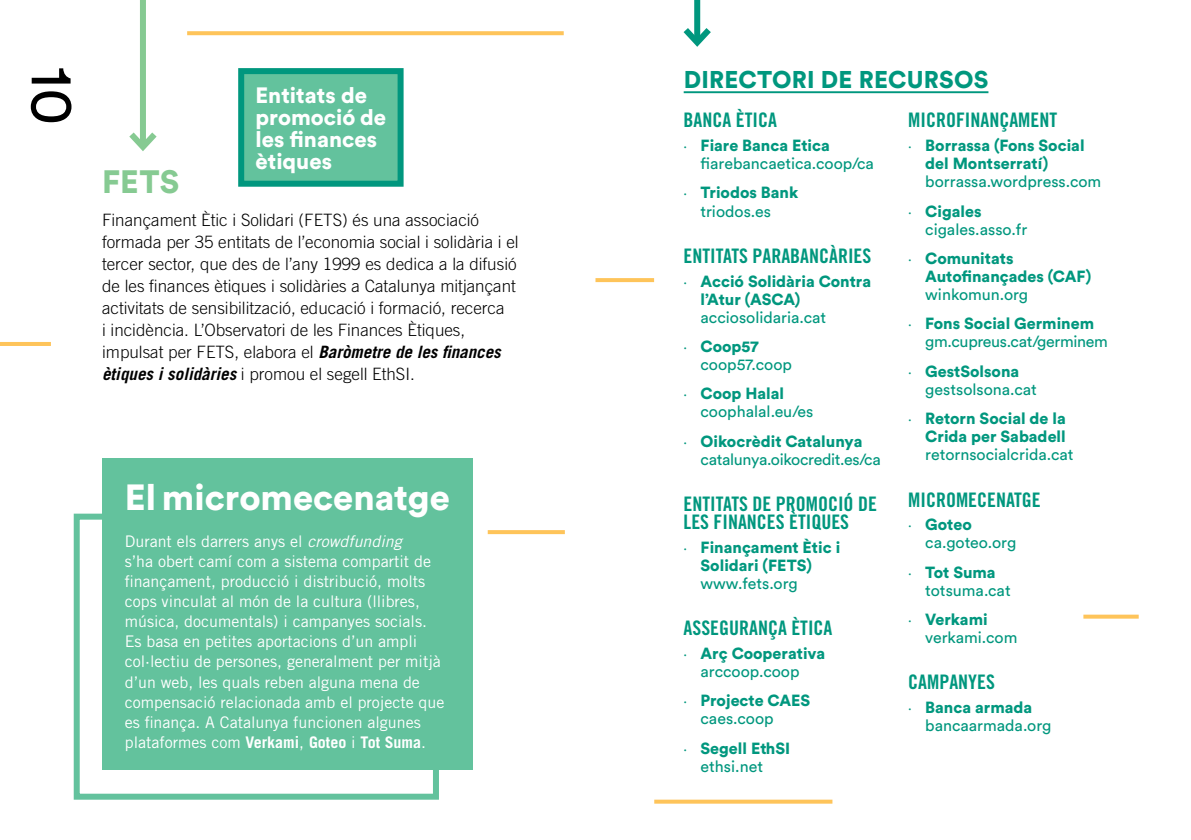
<style>
.page{position:relative;width:1191px;height:840px;background:#fff}
.page>*{position:absolute;margin:0;border:0;box-sizing:border-box;transform-origin:0 0}
.t1{font:60px "Circular Std";color:#000}
.t2{font:900 36px "Circular Std";color:#fff}
.t3{font:900 32px "Circular Std";color:#86ca92}
.t4{font:900 24px "Circular Std";letter-spacing:.01em;color:#00977e}
.t5{font:900 22px/22px "Circular Std";color:#fff}
.t6{font:20px/18px "Trade Gothic LT Std Bd Cn 20";color:#00977e}
.t7{font:300 17px/22px "Trade Gothic LT Std";color:#000}
.t8{font:16px/20px "Trade Gothic LT Std";color:#fff}
.t9{font:900 16px/18px "Circular Std";color:#00977e}
.t10{font:16px/18px "Circular Std";color:#00977e}
.t11{font:16px/29.4px "Circular Std";letter-spacing:-.02em;color:#00977e}
.s1{font-weight:700;font-style:italic}
.s2{font-style:italic}
.s3{font-weight:700}
.s4{font-family:"Minion Pro"}
.s5{font-weight:900}
.s6{font-family:"Minion Pro";font-weight:400}
.s7{font-weight:400}
</style>
<div class="page">
<div style="left:241px;top:71px;width:159px;height:113px;background:#63c29d"></div>
<div style="left:238px;top:68px;width:165px;height:119px;border:6px solid #00977e"></div>
<div style="left:140px;top:0;width:6px;height:147px;background:#86ca92"></div>
<svg style="left:129px;top:132px;width:28px;height:19px"></svg>
<div style="left:74px;top:513px;width:365px;height:286px;border:6px solid #63c29d"></div>
<div style="left:102px;top:458px;width:370px;height:311px;background:#63c29d"></div>
<svg style="left:488px;top:530px;width:77px;height:4px"></svg>
<svg style="left:187px;top:31px;width:377px;height:4px;background:#fec762"></svg>
<hr style="left:0;top:342px;width:51px;height:4px;background:#fec45a">
<hr style="left:683px;top:91px;width:305px;height:2px;background:#00977e">
<div style="left:694px;top:0;width:6px;height:42px;background:#00977e"></div>
<svg style="left:683px;top:22px;width:28px;height:25px"></svg>
<svg style="left:595px;top:278px;width:59px;height:4px"></svg>
<svg style="left:654px;top:799px;width:178px;height:4px"></svg>
<svg style="left:1083px;top:614px;width:55px;height:4px"></svg>
<h1 class="t1" style="left:89px;top:67px;width:60px;rotate:90deg">10</h1>
<h3 class="t5" style="left:255px;top:84px;width:132px">Entitats de promoció de les finances ètiques</h3>
<h3 class="t3" style="left:102px;top:160px;width:79px">FETS</h3>
<p class="t7" style="left:102px;top:209px;width:418px">Finançament Ètic i Solidari (FETS) és una associació formada per 35 entitats de l’economia social i solidària i el tercer sector, que des de l’any 1999 es dedica a la difusió de les finances ètiques i solidàries a Catalunya mitjançant activitats de sensibilització, educació i formació, recerca<br>i incidència. L’Observatori de les Finances Ètiques, impulsat per FETS, elabora el <span class="s1">Baròmetre de les finances ètiques i solidàries</span> i promou el segell EthSI.</p>
<h2 class="t2" style="left:125px;top:473px;width:327px">El micromecenatge</h2>
<p class="t8" style="left:125px;top:531px;width:321px">Durant els darrers anys el <span class="s2">crowdfunding<br></span>s’ha obert camí com a sistema compartit de finançament, producció i distribució, molts cops vinculat al món de la cultura (llibres, música, documentals) i campanyes socials.<br>Es basa en petites aportacions d’un ampli col·lectiu de persones, generalment per mitjà d’un web, les quals reben alguna mena de compensació relacionada amb el projecte que es finança. A Catalunya funcionen algunes plataformes com <span class="s3">Verkami</span>, <span class="s3">Goteo</span> i <span class="s3">Tot Suma</span>.</p>
<h3 class="t4" style="left:683px;top:63px;width:192px">DIRECTORI de rec</h3>
<h3 class="t4" style="left:906px;top:63px;width:34px">ursos</h3>
<p class="t6" style="left:683px;top:111px;width:95px">BANCA ÈTICA</p>
<p class="t10" style="left:700px;top:136px;width:175px;text-indent:-17px"><span class="s4">·</span> <span class="s5">Fiare Banca Etica </span>fiarebancaetica.coop/ca</p>
<p class="t9" style="left:700px;top:183px;width:99px;text-indent:-17px"><span class="s6">·</span> Triodos Bank <span class="s7">triodos.es</span></p>
<p class="t6" style="left:683px;top:246px;width:189px">ENTITATS PARABANCÀRIES</p>
<p class="t9" style="left:700px;top:271px;width:172px;text-indent:-17px"><span class="s6">·</span> Acció Solidària Contra l’Atur (ASCA)</p>
<p class="t10" style="left:683px;top:302px;width:144px;line-height:29.4px;text-indent:17px">acciosolidaria.cat <span class="s4">·</span> <span class="s5">Coop57</span></p>
<p class="t10" style="left:683px;top:349px;width:110px;line-height:29.4px;text-indent:17px">coop57.coop <span class="s4">·</span> <span class="s5">Coop Halal</span></p>
<p class="t9" style="left:683px;top:396px;width:180px;line-height:29.4px;text-indent:17px"><span class="s7">coophalal.eu/es<br></span><span class="s6">·</span> Oikocrèdit Catalunya</p>
<p class="t11" style="left:700px;top:444px;width:182px">catalunya.oikocredit.es/ca</p>
<p class="t6" style="left:683px;top:494px;width:195px">ENTITATS DE PROMOCIÓ DE<br>LES FINANCES ÈTIQUES</p>
<p class="t9" style="left:700px;top:537px;width:141px;text-indent:-17px"><span class="s6">·</span> Finançament Ètic i<br>Solidari (FETS)</p>
<p class="t10" style="left:700px;top:574px;width:99px">www.fets.org</p>
<p class="t6" style="left:683px;top:618px;width:150px">ASSEGURANÇA ÈTICA</p>
<p class="t9" style="left:683px;top:643px;width:143px;text-align:center"><span class="s6">·</span> Arç Cooperativa <span class="s7">arccoop.coop</span></p>
<p class="t9" style="left:700px;top:691px;width:111px;text-indent:-17px"><span class="s6">·</span> Projecte CAES <span class="s7">caes.coop</span></p>
<p class="t9" style="left:700px;top:738px;width:91px;text-indent:-17px"><span class="s6">·</span> Segell EthSI <span class="s7">ethsi.net</span></p>
<p class="t6" style="left:908px;top:111px;width:150px">MICROFINANÇAMENT</p>
<p class="t9" style="left:925px;top:136px;width:161px;text-indent:-17px"><span class="s6">·</span> Borrassa (Fons Social del Montserratí)</p>
<p class="t10" style="left:908px;top:166px;width:195px;line-height:29.4px;text-indent:17px">borrassa.wordpress.com <span class="s4">·</span> <span class="s5">Cigales</span></p>
<p class="t10" style="left:908px;top:214px;width:120px;line-height:29.4px;text-indent:17px">cigales.asso.fr <span class="s4">·</span> <span class="s5">Comunitats</span></p>
<p class="t9" style="left:925px;top:267px;width:167px">Autofinançades (CAF)</p>
<p class="t9" style="left:908px;top:279px;width:187px;line-height:29.4px;text-indent:17px"><span class="s7">winkomun.org<br></span><span class="s6">·</span> Fons Social Germinem</p>
<p class="t11" style="left:908px;top:326px;width:201px;text-indent:17px">gm.cupreus.cat/germinem <span class="s4">·</span> <span class="s5">GestSolsona</span></p>
<p class="t9" style="left:908px;top:374px;width:159px;line-height:29.4px;text-indent:17px"><span class="s7">gestsolsona.cat<br></span><span class="s6">·</span> Retorn Social de la</p>
<p class="t9" style="left:925px;top:427px;width:142px">Crida per Sabadell</p>
<p class="t10" style="left:925px;top:445px;width:150px">retornsocialcrida.cat</p>
<p class="t6" style="left:908px;top:490px;width:134px">MICROMECENATGE</p>
<p class="t10" style="left:925px;top:515px;width:92px;text-indent:-17px"><span class="s4">·</span> <span class="s5">Goteo </span>ca.goteo.org</p>
<p class="t10" style="left:925px;top:562px;width:87px;text-indent:-17px"><span class="s4">·</span> <span class="s5">Tot Suma </span>totsuma.cat</p>
<p class="t10" style="left:925px;top:610px;width:94px;text-indent:-17px"><span class="s4">·</span> <span class="s5">Verkami </span>verkami.com</p>
<p class="t6" style="left:908px;top:672px;width:88px">CAMPANYES</p>
<p class="t10" style="left:925px;top:698px;width:128px;text-indent:-17px"><span class="s4">·</span> <span class="s5">Banca armada </span>bancaarmada.org</p>
</div>
